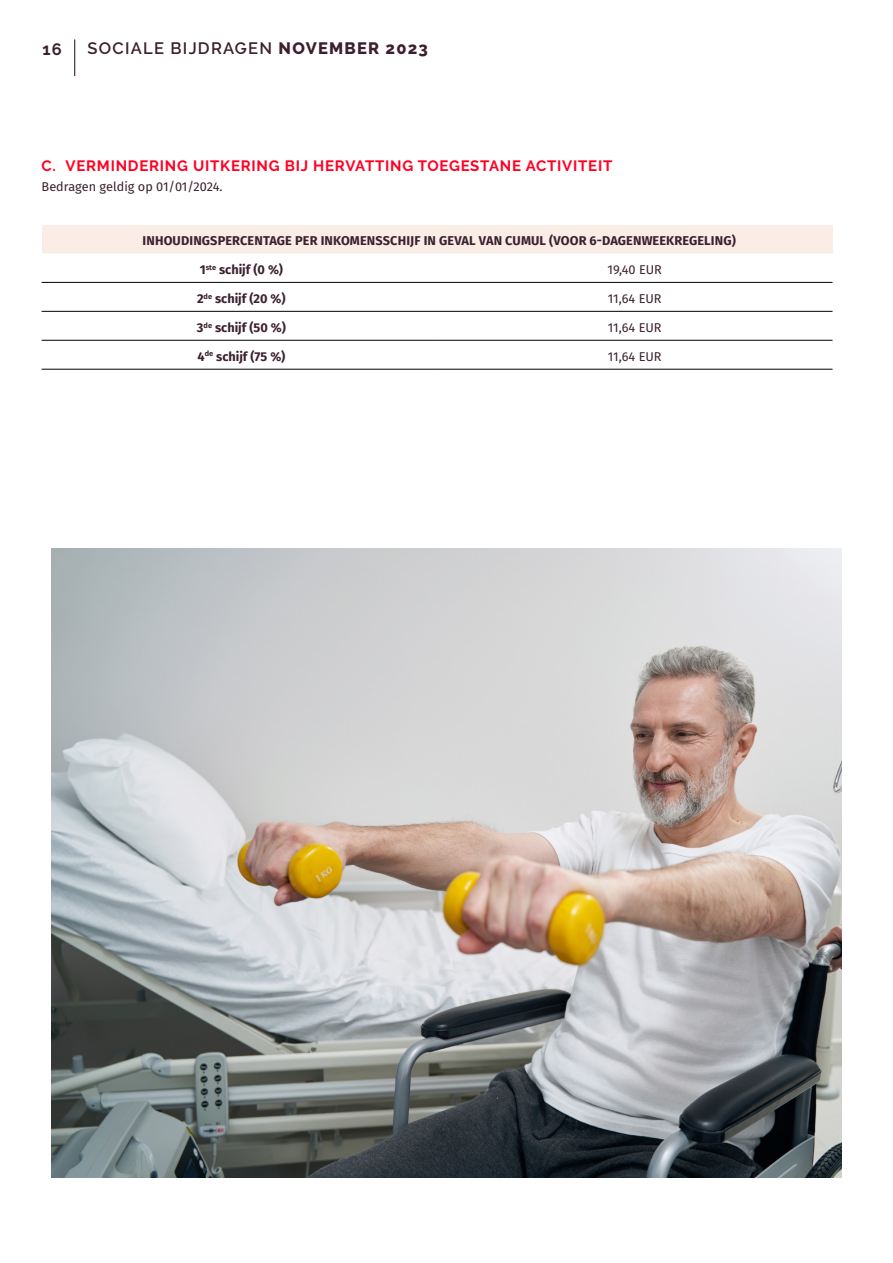
<style>
.page{position:relative;width:893px;height:1263px;background:#fff}
.page>*{position:absolute;margin:0;border:0;box-sizing:border-box;transform-origin:0 0}
.t1{font:600 16.5px "Raleway";letter-spacing:.075em;color:#3c202f}
.t2{font:700 16.5px "Raleway";color:#3c202f}
.Subtitel_rood_CAPS_genummerd{font:700 15px "Raleway";letter-spacing:.05em;color:#ff0023}
.Body_tabel_center{font:700 12.75px "Fira Sans";letter-spacing:.01em;color:#3c202f}
.Body_tabel_center-2{font:12.75px "Fira Sans";color:#3c202f}
.Bodytekst{font:12.75px "Fira Sans";color:#3c202f}
.s1{font-weight:800}
</style>
<div class="page">
<div style="left:42px;top:225px;width:790px;height:28px;background:#faede6"></div>
<svg style="left:42px;top:253px;width:790px;height:29px"></svg>
<hr style="left:42px;top:282px;width:395px;height:1px;background:#000">
<hr style="left:437px;top:282px;width:395px;height:1px;background:#000">
<hr style="left:42px;top:311px;width:395px;height:1px;background:#000">
<hr style="left:437px;top:311px;width:395px;height:1px;background:#000">
<hr style="left:42px;top:340px;width:395px;height:1px;background:#000">
<hr style="left:437px;top:340px;width:395px;height:1px;background:#000">
<hr style="left:42px;top:369px;width:395px;height:1px;background:#000">
<hr style="left:437px;top:369px;width:395px;height:1px;background:#000">
<img style="left:51px;top:549px;width:791px;height:629px">
<hr style="left:74px;top:39px;width:1px;height:37px;background:#3c202f">
<p class="t2" style="left:42px;top:40px;width:21px">16</p>
<p class="t1" style="left:88px;top:38px;width:342px">SOCIALE BIJDRAGEN <span class="s1">NOVEMBER 2023</span></p>
<p class="Subtitel_rood_CAPS_genummerd" style="left:42px;top:157px;width:572px">C. VERMINDERING UITKERING BIJ HERVATTING TOEGESTANE ACTIVITEIT</p>
<p class="Bodytekst" style="left:42px;top:176px;width:182px">Bedragen geldig op 01/01/2024.</p>
<p class="Body_tabel_center" style="left:143px;top:230px;width:595px">INHOUDINGSPERCENTAGE PER INKOMENSSCHIJF IN GEVAL VAN CUMUL (VOOR 6-DAGENWEEKREGELING)</p>
<p class="Body_tabel_center" style="left:200px;top:259px;width:85px">1<sup>ste</sup> schijf (0 %)</p>
<p class="Body_tabel_center-2" style="left:608px;top:260px;width:56px">19,40 EUR</p>
<p class="Body_tabel_center" style="left:197px;top:288px;width:90px">2<sup>de</sup> schijf (20 %)</p>
<p class="Body_tabel_center-2" style="left:608px;top:289px;width:55px">11,64 EUR</p>
<p class="Body_tabel_center" style="left:197px;top:317px;width:90px">3<sup>de</sup> schijf (50 %)</p>
<p class="Body_tabel_center-2" style="left:608px;top:318px;width:55px">11,64 EUR</p>
<p class="Body_tabel_center" style="left:197px;top:345px;width:89px">4<sup>de</sup> schijf (75 %)</p>
<p class="Body_tabel_center-2" style="left:608px;top:347px;width:55px">11,64 EUR</p>
</div>
